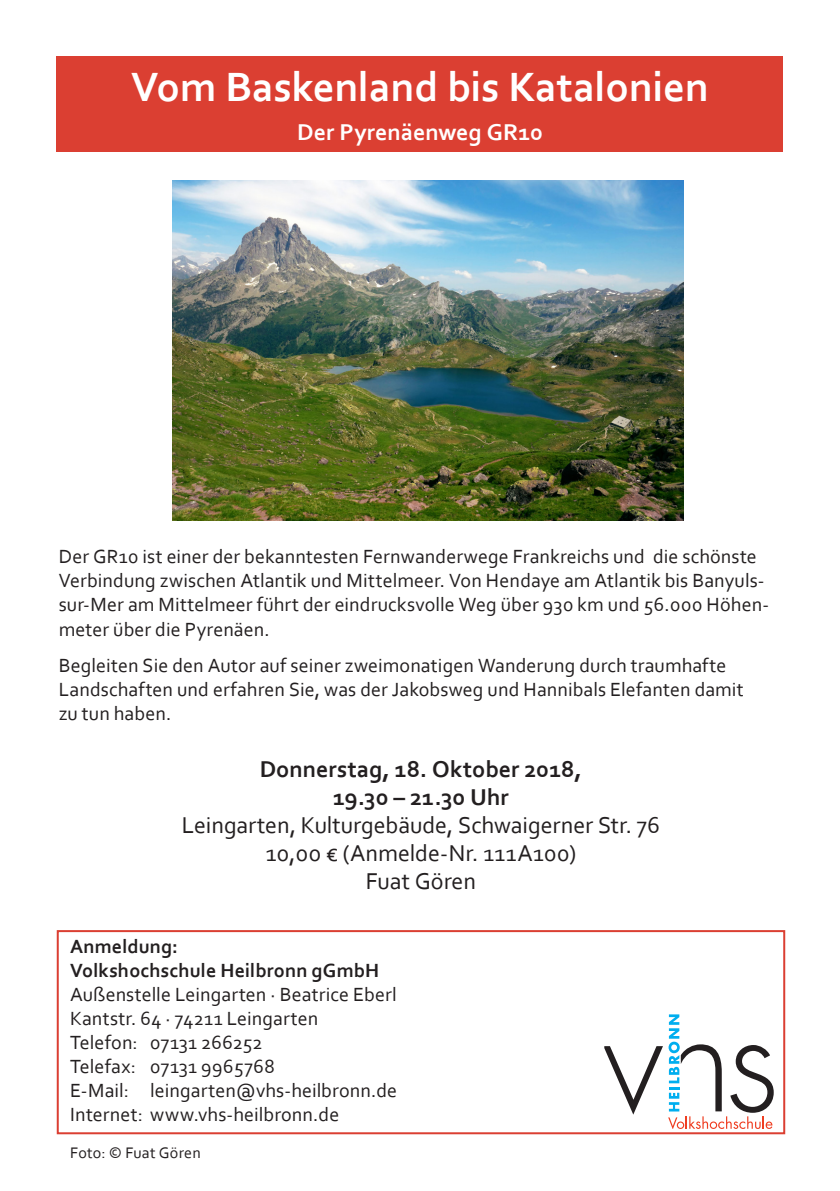
<style>
.page{position:relative;width:840px;height:1191px;background:#fff}
.page>*{position:absolute;margin:0;border:0;box-sizing:border-box;transform-origin:0 0}
._03_Titel{font:700 42.8px "Corbel";letter-spacing:-.005em;color:#fff}
._06_Gebühr{font:24px "Corbel";letter-spacing:-.005em;color:#231f20}
._07_Gebühr_fett{font:700 24px "Corbel";color:#231f20}
._04_Untertitel{font:700 24px "Corbel";color:#fff}
._08_Fließtext{font:20px/24px "Corbel";letter-spacing:.005em;color:#231f20}
._01_Adresse{font:20px "Corbel";letter-spacing:.005em;color:#231f20}
._02_Adresse_fett{font:700 20px "Corbel";letter-spacing:.01em;color:#231f20}
._08_Fließtext-2{font:16px "Corbel";letter-spacing:.015em;color:#231f20}
</style>
<div class="page">
<div style="left:57px;top:57px;width:725px;height:95px;background:#db3f32"></div>
<div style="left:57px;top:930px;width:727px;height:204px;border:2px solid #db3f32"></div>
<svg style="left:604px;top:1014px;width:169px;height:114px"></svg>
<img style="left:172px;top:180px;width:510px;height:340px">
<p class="_03_Titel" style="left:131px;top:61px;width:579px">Vom Baskenland bis Katalonien</p>
<p class="_04_Untertitel" style="left:297px;top:117px;width:247px">Der Pyrenäenweg GR10</p>
<p class="_08_Fließtext" style="left:59px;top:544px;width:711px">Der GR10 ist einer der bekanntesten Fernwanderwege Frankreichs und die schönste Verbindung zwischen Atlantik und Mittelmeer. Von Hendaye am Atlantik bis Banyuls&shy;sur-Mer am Mittelmeer führt der eindrucksvolle Weg über 930 km und 56.000 Höhen&shy;meter über die Pyrenäen.</p>
<p class="_08_Fließtext" style="left:59px;top:652px;width:686px">Begleiten Sie den Autor auf seiner zweimonatigen Wanderung durch traumhafte<br>Landschaften und erfahren Sie, was der Jakobsweg und Hannibals Elefanten damit zu tun haben.</p>
<p class="_07_Gebühr_fett" style="left:259px;top:754px;width:324px">Donnerstag, 18. Oktober 2018,</p>
<p class="_07_Gebühr_fett" style="left:333px;top:782px;width:177px">19.30 – 21.30 Uhr</p>
<p class="_06_Gebühr" style="left:182px;top:810px;width:479px">Leingarten, Kulturgebäude, Schwaigerner Str. 76</p>
<p class="_06_Gebühr" style="left:265px;top:838px;width:312px">10,00 € (Anmelde-Nr. 111A100)</p>
<p class="_06_Gebühr" style="left:365px;top:866px;width:112px">Fuat Gören</p>
<p class="_02_Adresse_fett" style="left:70px;top:933px;width:109px">Anmeldung:</p>
<p class="_02_Adresse_fett" style="left:70px;top:957px;width:310px">Volkshochschule Heilbronn gGmbH</p>
<p class="_01_Adresse" style="left:70px;top:981px;width:328px">Außenstelle Leingarten · Beatrice Eberl</p>
<p class="_01_Adresse" style="left:70px;top:1005px;width:249px">Kantstr. 64 · 74211 Leingarten</p>
<p class="_01_Adresse" style="left:70px;top:1029px;width:194px">Telefon: 07131 266252</p>
<p class="_01_Adresse" style="left:70px;top:1053px;width:206px">Telefax: 07131 9965768</p>
<p class="_01_Adresse" style="left:70px;top:1077px;width:328px">E-Mail: leingarten@vhs-heilbronn.de</p>
<p class="_01_Adresse" style="left:70px;top:1101px;width:270px">Internet: www.vhs-heilbronn.de</p>
<p class="_08_Fließtext-2" style="left:70px;top:1142px;width:132px">Foto: © Fuat Gören</p>
</div>
